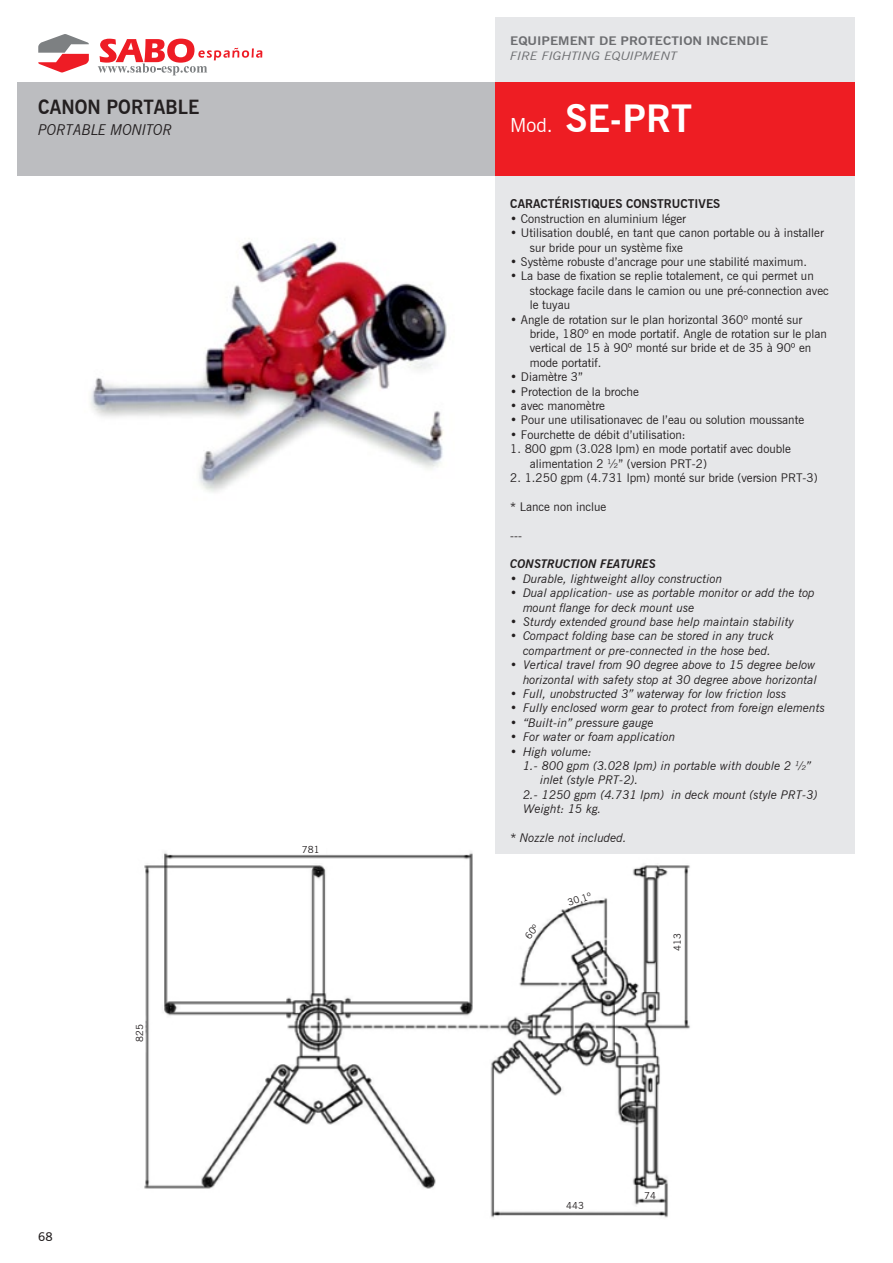
<style>
.page{position:relative;width:893px;height:1263px;background:#fff}
.page>*{position:absolute;margin:0;border:0;box-sizing:border-box;transform-origin:0 0}
.t1{font:700 37.5px "News Gothic BT";color:#fff}
.t2{font:700 19.5px "News Gothic BT";color:#231f20;scale:.96 1}
.t3{font:italic 15px "News Gothic BT";color:#231f20;scale:.96 1}
.t4{font:12px/14.4px "News Gothic BT";color:#231f20}
.t5{font:italic 12px/14.4px "News Gothic BT";color:#231f20}
.t6{font:700 12px "News Gothic BT";color:#231f20}
.t7{font:italic 700 12px "News Gothic BT";color:#231f20}
.t8{font:600 12px "News Gothic BT";color:#231f20}
.t9{font:700 11.7px "News Gothic BT";color:#6c6d70;scale:1.15 1}
.t10{font:italic 11.7px "News Gothic BT";color:#6c6d70;scale:1.15 1}
.t11{font:9.9px "News Gothic BT";color:#231f20}
.t12{font:9.75px "News Gothic BT";color:#231f20}
.s1{font-weight:400;font-size:19.5px}
</style>
<div class="page">
<div style="left:17px;top:82px;width:838px;height:94px;background:#bcbdc0"></div>
<svg style="left:38px;top:34px;width:51px;height:39px"></svg>
<svg style="left:98px;top:39px;width:164px;height:36px"></svg>
<div style="left:495px;top:82px;width:360px;height:94px;background:#ee1d23"></div>
<img style="left:90px;top:240px;width:357px;height:252px">
<img style="left:144px;top:852px;width:552px;height:366px">
<div style="left:495px;top:17px;width:360px;height:65px;background:#e6e7e9"></div>
<div style="left:495px;top:176px;width:360px;height:677px;background:#e6e7e9"></div>
<svg style="left:525px;top:923px;width:12px;height:16px"></svg>
<p class="t2" style="left:38px;top:96px;width:169px">CANON PORTABLE</p>
<p class="t3" style="left:38px;top:121px;width:141px">PORTABLE MONITOR</p>
<p class="t8" style="left:38px;top:1229px;width:16px">68</p>
<p class="t11" style="left:134px;top:1041px;width:19px;rotate:-90deg">825</p>
<p class="t12" style="left:302px;top:844px;width:19px">781</p>
<p class="t9" style="left:510px;top:34px;width:226px">EQUIPEMENT DE PROTECTION INCENDIE</p>
<p class="t10" style="left:510px;top:49px;width:147px">FIRE FIGHTING EQUIPMENT</p>
<p class="t1" style="left:510px;top:96px;width:183px"><span class="s1">Mod.</span> SE-PRT</p>
<p class="t6" style="left:510px;top:197px;width:211px">CARACTÉRISTIQUES CONSTRUCTIVES</p>
<p class="t4" style="left:510px;top:211px;width:177px">• Construction en aluminium léger</p>
<p class="t4" style="left:530px;top:226px;width:296px;text-indent:-20px">• Utilisation doublé, en tant que canon portable ou à installer sur bride pour un système fixe</p>
<p class="t4" style="left:510px;top:254px;width:298px">• Système robuste d’ancrage pour une stabilité maximum.</p>
<p class="t4" style="left:530px;top:269px;width:300px;text-indent:-20px">• La base de fixation se replie totalement, ce qui permet un stockage facile dans le camion ou une pré-connection avec le tuyau</p>
<p class="t4" style="left:530px;top:312px;width:299px;text-indent:-20px">• Angle de rotation sur le plan horizontal 360º monté sur bride, 180º en mode portatif. Angle de rotation sur le plan vertical de 15 à 90º monté sur bride et de 35 à 90º en mode portatif.</p>
<p class="t4" style="left:510px;top:370px;width:74px">• Diamètre 3”</p>
<p class="t4" style="left:510px;top:384px;width:130px">• Protection de la broche</p>
<p class="t4" style="left:510px;top:398px;width:96px">• avec manomètre</p>
<p class="t4" style="left:510px;top:413px;width:295px">• Pour une utilisationavec de l’eau ou solution moussante</p>
<p class="t4" style="left:510px;top:427px;width:177px">• Fourchette de débit d’utilisation:</p>
<p class="t4" style="left:530px;top:442px;width:263px;text-indent:-20px">1. 800 gpm (3.028 lpm) en mode portatif avec double alimentation 2 ½” (version PRT-2)</p>
<p class="t4" style="left:510px;top:470px;width:309px">2. 1.250 gpm (4.731 lpm) monté sur bride (version PRT-3)</p>
<p class="t4" style="left:510px;top:499px;width:98px">* Lance non inclue</p>
<p class="t4" style="left:510px;top:528px;width:13px">---</p>
<p class="t7" style="left:510px;top:557px;width:147px">CONSTRUCTION FEATURES</p>
<p class="t5" style="left:510px;top:571px;width:214px">• Durable, lightweight alloy construction</p>
<p class="t5" style="left:523px;top:586px;width:293px;text-indent:-13px">• Dual application- use as portable monitor or add the top mount flange for deck mount use</p>
<p class="t5" style="left:510px;top:614px;width:285px">• Sturdy extended ground base help maintain stability</p>
<p class="t5" style="left:510px;top:629px;width:265px;text-align:right">• Compact folding base can be stored in any truck compartment or pre-connected in the hose bed.</p>
<p class="t5" style="left:510px;top:658px;width:308px;text-align:right">• Vertical travel from 90 degree above to 15 degree below horizontal with safety stop at 30 degree above horizontal</p>
<p class="t5" style="left:510px;top:686px;width:277px">• Full, unobstructed 3” waterway for low friction loss</p>
<p class="t5" style="left:510px;top:701px;width:316px">• Fully enclosed worm gear to protect from foreign elements</p>
<p class="t5" style="left:510px;top:715px;width:145px">• “Built-in” pressure gauge</p>
<p class="t5" style="left:510px;top:730px;width:166px">• For water or foam application</p>
<p class="t5" style="left:510px;top:744px;width:83px">• High volume:</p>
<p class="t5" style="left:540px;top:758px;width:272px;text-indent:-17px">1.- 800 gpm (3.028 lpm) in portable with double 2 ½” inlet (style PRT-2).</p>
<p class="t5" style="left:523px;top:787px;width:296px">2.- 1250 gpm (4.731 lpm) in deck mount (style PRT-3)</p>
<p class="t5" style="left:523px;top:802px;width:80px">Weight: 15 kg.</p>
<p class="t5" style="left:510px;top:830px;width:118px">* Nozzle not included.</p>
<p class="t12" style="left:566px;top:897px;width:26px;rotate:-19deg">30,1º</p>
<p class="t11" style="left:671px;top:950px;width:19px;rotate:-90deg">413</p>
<p class="t12" style="left:566px;top:1199px;width:19px">443</p>
<p class="t12" style="left:644px;top:1189px;width:13px">74</p>
</div>
